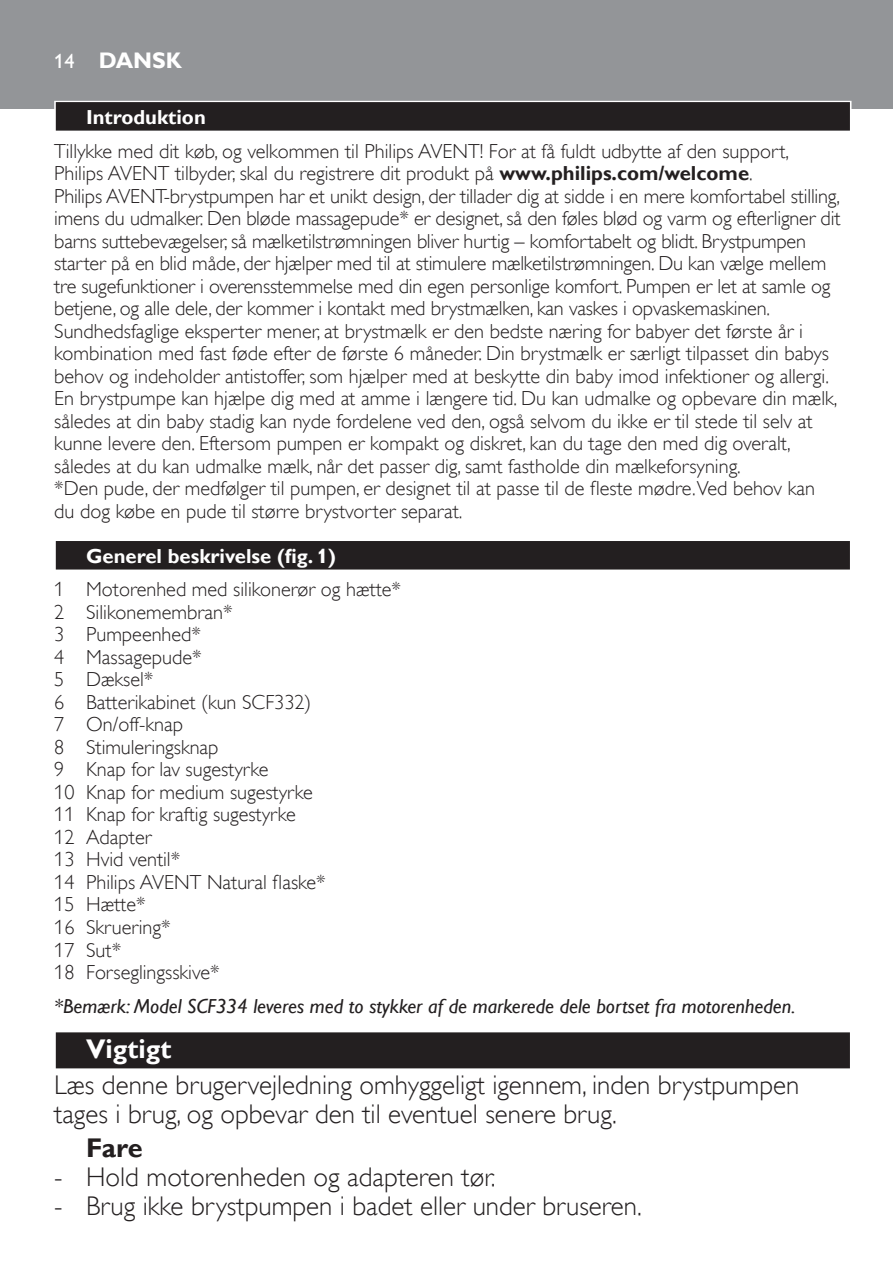
<style>
.page{position:relative;width:893px;height:1276px;background:#fff}
.page>*{position:absolute;margin:0;border:0;box-sizing:border-box;transform-origin:0 0}
.t1{font:27px/29.2px "Gill Sans Alt One WGL Light";color:#231f20}
.t2{font:700 27px "Gill Sans Alt One WGL";color:#fff}
.t3{font:700 27px "Gill Sans Alt One WGL";color:#231f20}
.t4{font:700 22.5px "Gill Sans Alt One WGL";color:#fff}
.t5{font:20.25px/22.5px "Gill Sans Alt One WGL Light";color:#231f20}
.t6{font:italic 20.25px "Gill Sans Alt One WGL";color:#231f20}
.t7{font:700 20.25px "Gill Sans Alt One WGL";color:#fff}
.s1{font-weight:400;font-size:20.25px}
.s2{font-family:"Gill Sans Alt One WGL";font-weight:700}
</style>
<div class="page">
<div style="left:0;top:0;width:893px;height:108px;background:#939598"></div>
<div style="left:54px;top:101px;width:797px;height:32px;background:#fff"></div>
<div style="left:56px;top:102px;width:794px;height:29px;background:#231f20"></div>
<div style="left:54px;top:540px;width:797px;height:31px;background:#868484"></div>
<div style="left:56px;top:541px;width:794px;height:28px;background:#231f20"></div>
<div style="left:54px;top:1031px;width:797px;height:39px;background:#a7a6a6"></div>
<div style="left:56px;top:1032px;width:794px;height:36px;background:#231f20"></div>
<p class="t4" style="left:54px;top:45px;width:129px"><span class="s1">14</span> DANSK</p>
<p class="t7" style="left:86px;top:103px;width:121px">Introduktion</p>
<p class="t5" style="left:54px;top:140px;width:788px">Tillykke med dit køb, og velkommen til Philips AVENT! For at få fuldt udbytte af den support, Philips AVENT tilbyder, skal du registrere dit produkt på <span class="s2">www.philips.com/welcome</span>.<br>Philips AVENT-brystpumpen har et unikt design, der tillader dig at sidde i en mere komfortabel stilling, imens du udmalker. Den bløde massagepude* er designet, så den føles blød og varm og efterligner dit barns suttebevægelser, så mælketilstrømningen bliver hurtig – komfortabelt og blidt. Brystpumpen starter på en blid måde, der hjælper med til at stimulere mælketilstrømningen. Du kan vælge mellem tre sugefunktioner i overensstemmelse med din egen personlige komfort. Pumpen er let at samle og betjene, og alle dele, der kommer i kontakt med brystmælken, kan vaskes i opvaskemaskinen.<br>Sundhedsfaglige eksperter mener, at brystmælk er den bedste næring for babyer det første år i kombination med fast føde efter de første 6 måneder. Din brystmælk er særligt tilpasset din babys behov og indeholder antistoffer, som hjælper med at beskytte din baby imod infektioner og allergi.<br>En brystpumpe kan hjælpe dig med at amme i længere tid. Du kan udmalke og opbevare din mælk, således at din baby stadig kan nyde fordelene ved den, også selvom du ikke er til stede til selv at kunne levere den. Eftersom pumpen er kompakt og diskret, kan du tage den med dig overalt, således at du kan udmalke mælk, når det passer dig, samt fastholde din mælkeforsyning.<br>*Den pude, der medfølger til pumpen, er designet til at passe til de fleste mødre.Ved behov kan<br>du dog købe en pude til større brystvorter separat.</p>
<p class="t7" style="left:86px;top:542px;width:251px">Generel beskrivelse (fig. 1)</p>
<p class="t5" style="left:54px;top:578px;width:348px">1 Motorenhed med silikonerør og hætte*<br>2 Silikonemembran*<br>3 Pumpeenhed*<br>4 Massagepude*<br>5 Dæksel*<br>6 Batterikabinet (kun SCF332)<br>7 On/off-knap<br>8 Stimuleringsknap<br>9 Knap for lav sugestyrke<br>10 Knap for medium sugestyrke<br>11 Knap for kraftig sugestyrke<br>12 Adapter<br>13 Hvid ventil*<br>14 Philips AVENT Natural flaske*<br>15 Hætte*<br>16 Skruering*<br>17 Sut*<br>18 Forseglingsskive*</p>
<p class="t6" style="left:54px;top:992px;width:743px">*Bemærk: Model SCF334 leveres med to stykker af de markerede dele bortset fra motorenheden.</p>
<h1 class="t2" style="left:86px;top:1030px;width:87px">Vigtigt</h1>
<h1 class="t1" style="left:54px;top:1070px;width:747px">Læs denne brugervejledning omhyggeligt igennem, inden brystpumpen tages i brug, og opbevar den til eventuel senere brug.</h1>
<h1 class="t3" style="left:86px;top:1129px;width:58px">Fare</h1>
<h1 class="t1" style="left:54px;top:1162px;width:443px">- Hold motorenheden og adapteren tør.</h1>
<h1 class="t1" style="left:54px;top:1191px;width:589px">- Brug ikke brystpumpen i badet eller under bruseren.</h1>
</div>
